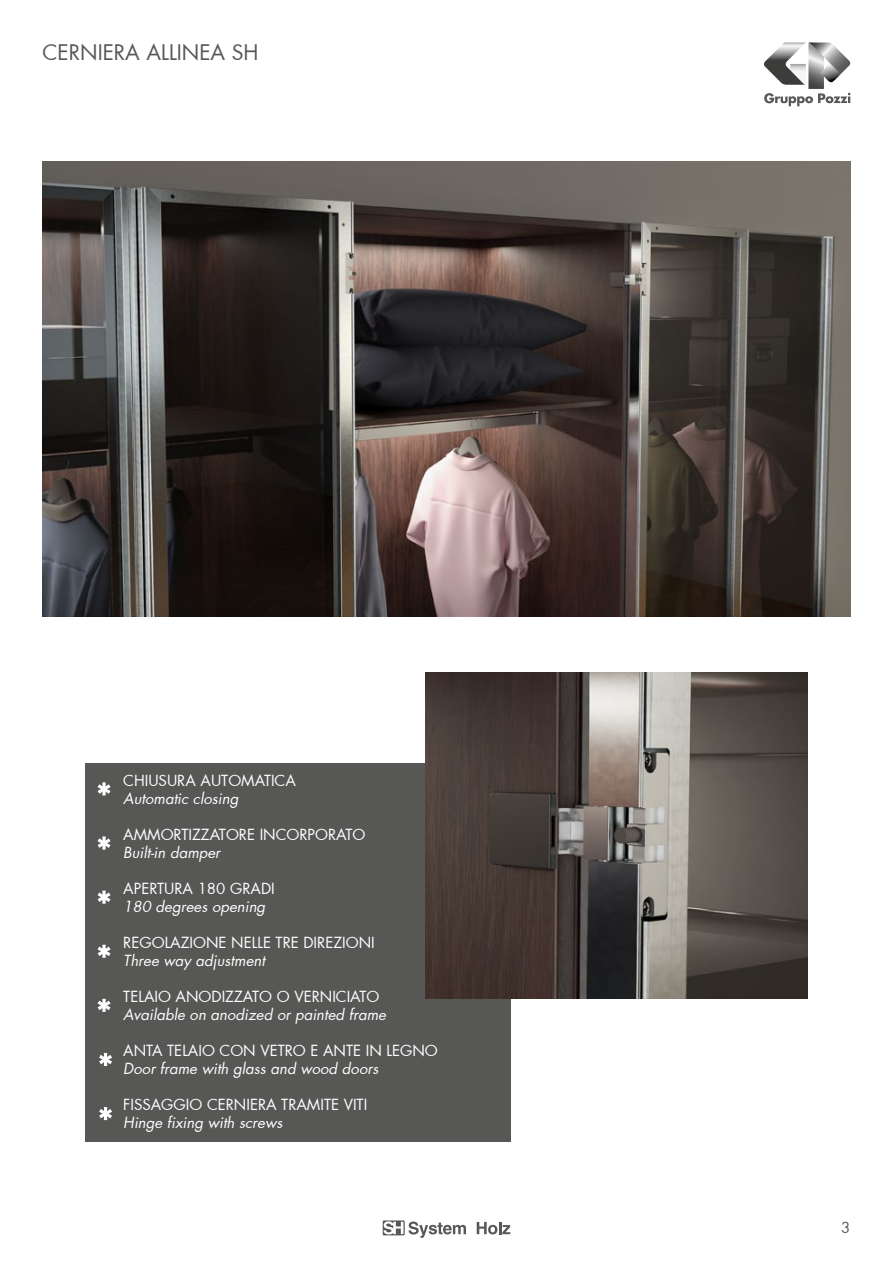
<style>
.page{position:relative;width:893px;height:1263px;background:#fff}
.page>*{position:absolute;margin:0;border:0;box-sizing:border-box;transform-origin:0 0}
.t1{font:21px "Futura";color:#575756}
.t2{font:15px "Futura";color:#fff}
.t3{font:italic 15px "Futura";color:#fff}
.t4{font:15px "Futura";color:#575756}
</style>
<div class="page">
<svg style="left:383px;top:1220px;width:83px;height:18px"></svg>
<svg style="left:477px;top:1222px;width:33px;height:12px"></svg>
<svg style="left:764px;top:42px;width:86px;height:64px"></svg>
<div style="left:85px;top:763px;width:425px;height:378px;background:#575756"></div>
<svg style="left:98px;top:782px;width:13px;height:13px"></svg>
<svg style="left:98px;top:836px;width:13px;height:13px"></svg>
<svg style="left:98px;top:891px;width:13px;height:13px"></svg>
<svg style="left:98px;top:945px;width:13px;height:13px"></svg>
<svg style="left:98px;top:999px;width:13px;height:13px"></svg>
<svg style="left:99px;top:1053px;width:13px;height:13px"></svg>
<svg style="left:99px;top:1107px;width:13px;height:13px"></svg>
<img style="left:43px;top:162px;width:807px;height:454px">
<img style="left:425px;top:672px;width:383px;height:327px">
<h1 class="t1" style="left:43px;top:38px;width:217px">CERNIERA ALLINEA SH</h1>
<p class="t2" style="left:123px;top:770px;width:174px">CHIUSURA AUTOMATICA</p>
<p class="t3" style="left:123px;top:788px;width:117px">Automatic closing</p>
<p class="t2" style="left:123px;top:824px;width:244px">AMMORTIZZATORE INCORPORATO</p>
<p class="t3" style="left:123px;top:842px;width:99px">Built-in damper</p>
<p class="t2" style="left:123px;top:878px;width:153px">APERTURA 180 GRADI</p>
<p class="t3" style="left:123px;top:896px;width:144px">180 degrees opening</p>
<p class="t2" style="left:123px;top:932px;width:253px">REGOLAZIONE NELLE TRE DIREZIONI</p>
<p class="t3" style="left:123px;top:950px;width:143px">Three way adjustment</p>
<p class="t2" style="left:123px;top:986px;width:258px">TELAIO ANODIZZATO O VERNICIATO</p>
<p class="t3" style="left:123px;top:1004px;width:264px">Available on anodized or painted frame</p>
<p class="t2" style="left:123px;top:1040px;width:316px">ANTA TELAIO CON VETRO E ANTE IN LEGNO</p>
<p class="t3" style="left:123px;top:1058px;width:257px">Door frame with glass and wood doors</p>
<p class="t2" style="left:123px;top:1094px;width:245px">FISSAGGIO CERNIERA TRAMITE VITI</p>
<p class="t3" style="left:123px;top:1112px;width:161px">Hinge fixing with screws</p>
<p class="t4" style="left:841px;top:1217px;width:11px">3</p>
</div>
